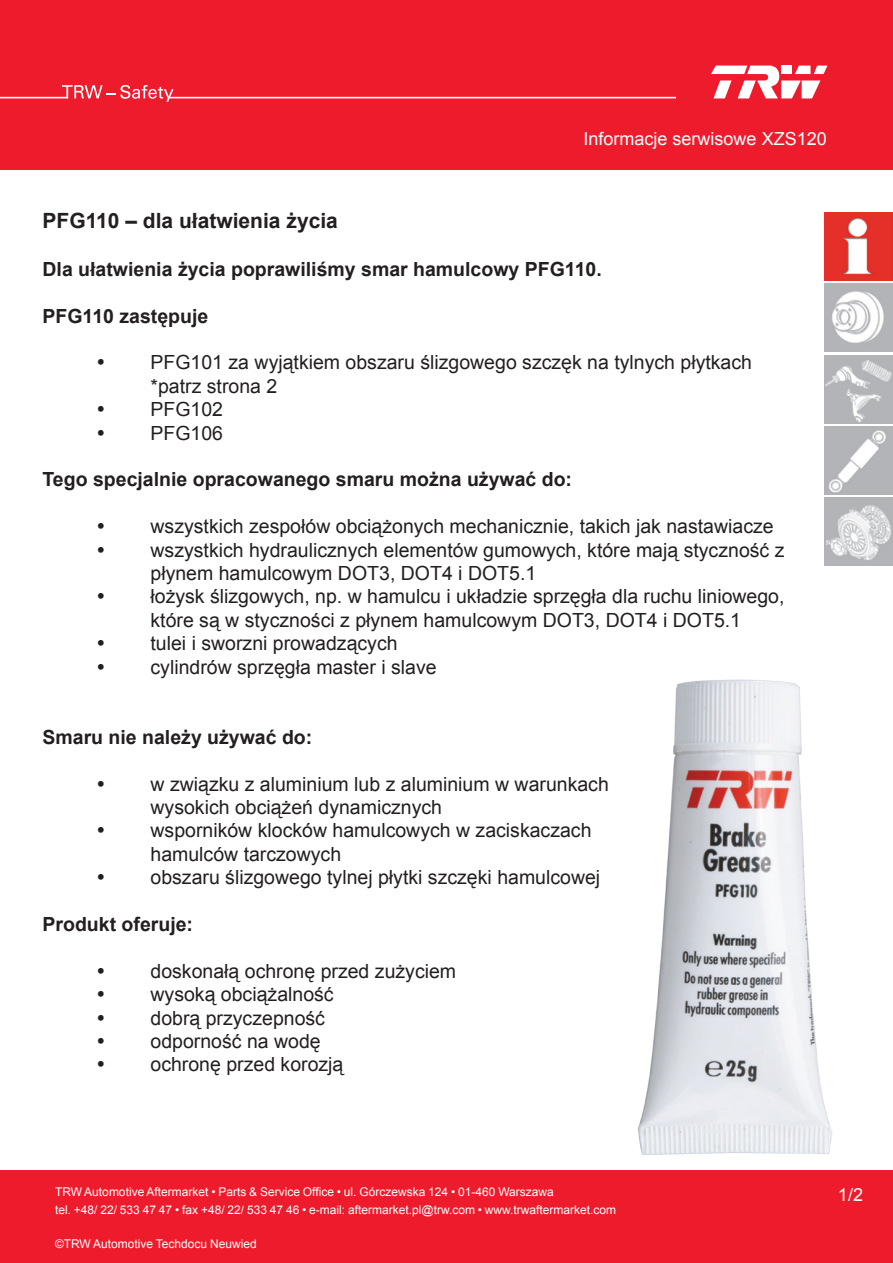
<style>
.page{position:relative;width:893px;height:1263px;background:#ee1b2c}
.page>*{position:absolute;margin:0;border:0;box-sizing:border-box;transform-origin:0 0}
.t1{font:700 21px "Arial";color:#231f20}
.Haupt_Block_ohne_Tre{font:19.5px/23.4px "Arial";color:#231f20}
.Haupt_Block_ohne_Tre-2{font:700 19.5px "Arial";color:#231f20}
.t2{font:18px "Arial";color:#fff}
.Body_copy{font:12px "Arial";color:#fff}
</style>
<div class="page">
<div style="left:0;top:171px;width:893px;height:999px;background:#fff"></div>
<svg style="left:62px;top:85px;width:112px;height:17px"></svg>
<hr style="left:0;top:97px;width:68px;height:1px;background:#fff">
<hr style="left:168px;top:97px;width:507px;height:1px;background:#fff">
<svg style="left:711px;top:66px;width:116px;height:32px"></svg>
<img style="left:825px;top:213px;width:68px;height:68px">
<img style="left:825px;top:284px;width:68px;height:68px">
<img style="left:825px;top:355px;width:68px;height:68px">
<img style="left:825px;top:426px;width:68px;height:68px">
<img style="left:825px;top:497px;width:68px;height:68px">
<img style="left:637px;top:679px;width:195px;height:476px">
<p class="t2" style="left:584px;top:127px;width:245px">Informacje serwisowe XZS120</p>
<p class="t1" style="left:43px;top:207px;width:297px">PFG110 – dla ułatwienia życia</p>
<p class="Haupt_Block_ohne_Tre-2" style="left:43px;top:256px;width:561px">Dla ułatwienia życia poprawiliśmy smar hamulcowy PFG110.</p>
<p class="Haupt_Block_ohne_Tre-2" style="left:43px;top:303px;width:167px">PFG110 zastępuje</p>
<p class="Haupt_Block_ohne_Tre" style="left:151px;top:351px;width:603px;text-indent:-54px">• PFG101 za wyjątkiem obszaru ślizgowego szczęk na tylnych płytkach *patrz strona 2</p>
<p class="Haupt_Block_ohne_Tre" style="left:97px;top:398px;width:128px">• PFG102</p>
<p class="Haupt_Block_ohne_Tre" style="left:97px;top:421px;width:128px">• PFG106</p>
<p class="Haupt_Block_ohne_Tre-2" style="left:43px;top:467px;width:531px">Tego specjalnie opracowanego smaru można używać do:</p>
<p class="Haupt_Block_ohne_Tre" style="left:97px;top:515px;width:679px">• wszystkich zespołów obciążonych mechanicznie, takich jak nastawiacze</p>
<p class="Haupt_Block_ohne_Tre" style="left:151px;top:538px;width:635px;text-indent:-54px">• wszystkich hydraulicznych elementów gumowych, które mają styczność z płynem hamulcowym DOT3, DOT4 i DOT5.1</p>
<p class="Haupt_Block_ohne_Tre" style="left:97px;top:585px;width:689px;text-align:center">• łożysk ślizgowych, np. w hamulcu i układzie sprzęgła dla ruchu liniowego, które są w styczności z płynem hamulcowym DOT3, DOT4 i DOT5.1</p>
<p class="Haupt_Block_ohne_Tre" style="left:97px;top:632px;width:303px">• tulei i sworzni prowadzących</p>
<p class="Haupt_Block_ohne_Tre" style="left:97px;top:655px;width:342px">• cylindrów sprzęgła master i slave</p>
<p class="Haupt_Block_ohne_Tre-2" style="left:43px;top:724px;width:271px">Smaru nie należy używać do:</p>
<p class="Haupt_Block_ohne_Tre" style="left:151px;top:772px;width:460px;text-indent:-54px">• w związku z aluminium lub z aluminium w warunkach wysokich obciążeń dynamicznych</p>
<p class="Haupt_Block_ohne_Tre" style="left:151px;top:819px;width:443px;text-indent:-54px">• wsporników klocków hamulcowych w zaciskaczach hamulców tarczowych</p>
<p class="Haupt_Block_ohne_Tre" style="left:97px;top:866px;width:505px">• obszaru ślizgowego tylnej płytki szczęki hamulcowej</p>
<p class="Haupt_Block_ohne_Tre-2" style="left:43px;top:911px;width:152px">Produkt oferuje:</p>
<p class="Haupt_Block_ohne_Tre" style="left:97px;top:959px;width:361px">• doskonałą ochronę przed zużyciem</p>
<p class="Haupt_Block_ohne_Tre" style="left:97px;top:983px;width:239px">• wysoką obciążalność</p>
<p class="Haupt_Block_ohne_Tre" style="left:97px;top:1006px;width:230px">• dobrą przyczepność</p>
<p class="Haupt_Block_ohne_Tre" style="left:97px;top:1030px;width:226px">• odporność na wodę</p>
<p class="Haupt_Block_ohne_Tre" style="left:97px;top:1053px;width:248px">• ochronę przed korozją</p>
<p class="Body_copy" style="left:55px;top:1184px;width:500px">TRW Automotive Aftermarket • Parts &amp; Service Office • ul. Górczewska 124 • 01-460 Warszawa</p>
<p class="t2" style="left:838px;top:1183px;width:27px">1/2</p>
<p class="Body_copy" style="left:55px;top:1201px;width:563px">tel. +48/ 22/ 533 47 47 • fax +48/ 22/ 533 47 46 • e-mail: aftermarket.pl@trw.com • www.trwaftermarket.com</p>
<p class="Body_copy" style="left:55px;top:1236px;width:203px">©TRW Automotive Techdocu Neuwied</p>
</div>
